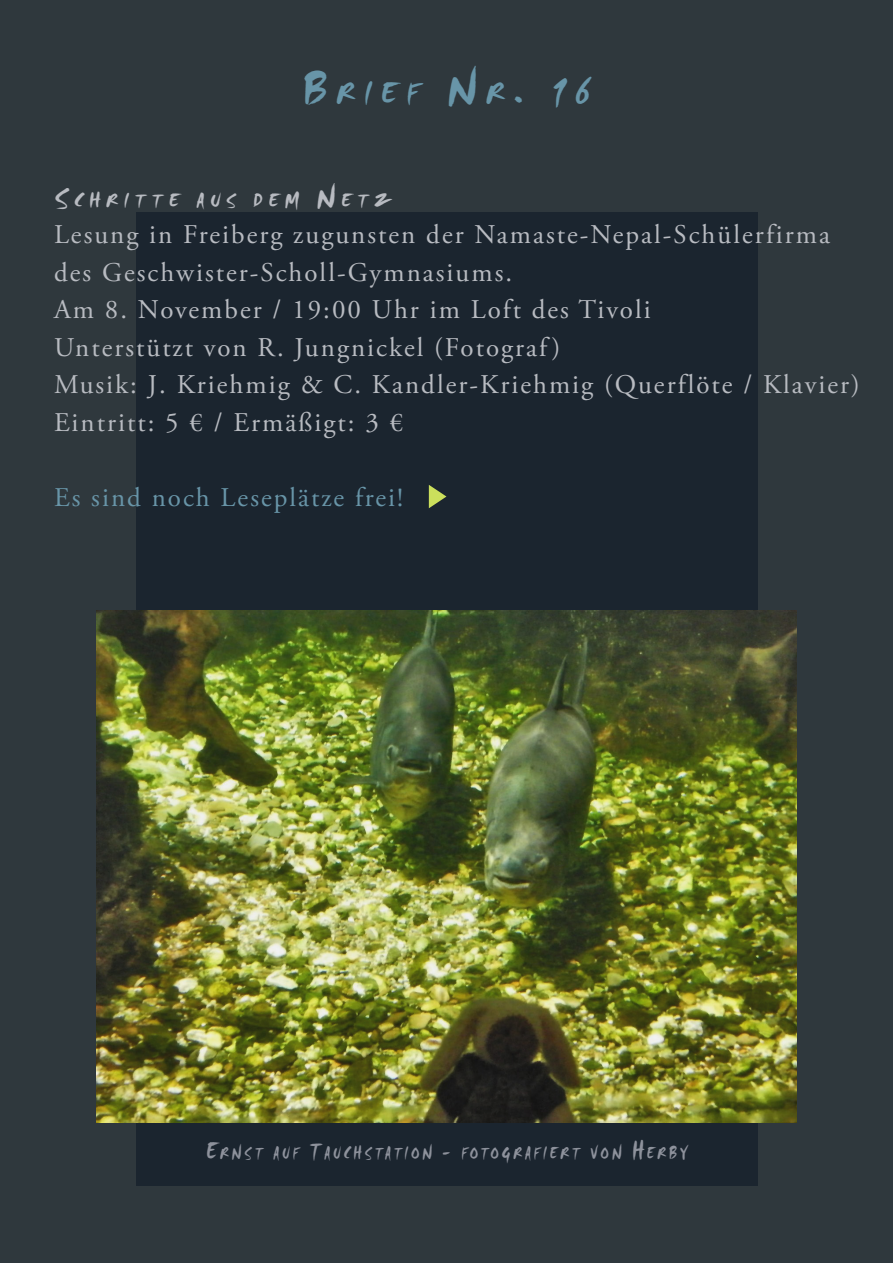
<style>
.page{position:relative;width:893px;height:1263px;background:#2f383d}
.page>*{position:absolute;margin:0;border:0;box-sizing:border-box;transform-origin:0 0}
.t1{font:45px "Smudger Let Plain";color:#6895a8}
.t2{font:27px/37.5px "Adobe Garamond Pro";letter-spacing:.075em;color:#b8bbc1}
.t3{font:27px "Adobe Garamond Pro";letter-spacing:.075em;color:#6895a8}
.t4{font:19.95px "Smudger Let Plain";letter-spacing:.285em;color:#b8bbc1}
.t5{font:17.7px "Smudger Let Plain";letter-spacing:.2em;color:#8e929c;scale:.83 1}
.s1{font-size:31.5px}
.s2{font-size:28.5px}
.s3{font-size:25.2px}
</style>
<div class="page">
<div style="left:136px;top:213px;width:621px;height:973px;background:#1b252f"></div>
<svg style="left:429px;top:485px;width:17px;height:23px"></svg>
<img style="left:97px;top:610px;width:699px;height:513px">
<h1 class="t1" style="left:302px;top:62px;width:290px">B<span class="s1">rief</span> N<span class="s1">r</span>. 16</h1>
<p class="t4" style="left:54px;top:188px;width:337px"><span class="s2">S</span>chritte aus dem <span class="s2">N</span>etz</p>
<p class="t2" style="left:54px;top:217px;width:807px">Lesung in Freiberg zugunsten der Namaste-Nepal-Schülerfirma des Geschwister-Scholl-Gymnasiums.<br>Am 8. November / 19:00 Uhr im Loft des Tivoli<br>Unterstützt von R. Jungnickel (Fotograf)<br>Musik: J. Kriehmig &amp; C. Kandler-Kriehmig (Querflöte / Klavier)<br>Eintritt: 5 € / Ermäßigt: 3 €</p>
<p class="t3" style="left:54px;top:481px;width:351px">Es sind noch Leseplätze frei!</p>
<p class="t5" style="left:206px;top:1142px;width:581px"><span class="s3">E</span>rnst auf <span class="s3">T</span>auchstation <span class="s3">-</span> fotografiert von <span class="s3">H</span>erby</p>
</div>
